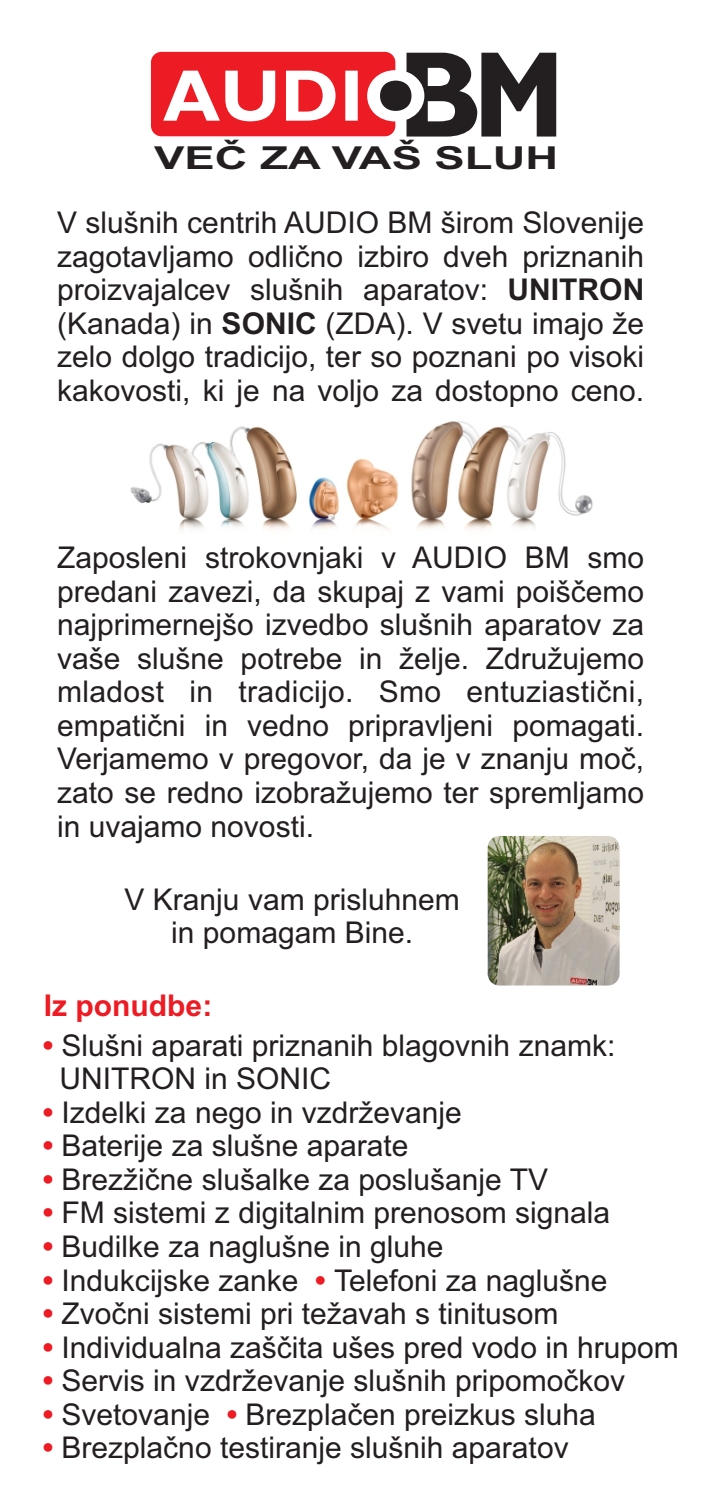
<style>
.page{position:relative;width:709px;height:1503px;background:#fff}
.page>*{position:absolute;margin:0;border:0;box-sizing:border-box;transform-origin:0 0}
.t1{font:700 31.75px "Arial";color:#231f20;scale:1.44 1}
.t2{font:30px/33.5px "Arial";color:#231f20;text-align:justify}
.t3{font:700 30px "Arial";color:#ed1c24}
.s1{font-weight:700}
.s2{font-weight:700;color:#ed1c24}
</style>
<div class="page">
<img style="left:488px;top:836px;width:131px;height:149px">
<img style="left:130px;top:421px;width:463px;height:109px">
<svg style="left:151px;top:52px;width:405px;height:84px"></svg>
<div style="left:452px;top:800px;width:203px;height:221px;border:35px solid #fff;border-radius:29px"></div>
<p class="t1" style="left:154px;top:146px;width:282px">VEČ ZA VAŠ SLUH</p>
<p class="t2" style="left:57px;top:208px;width:588px">V slušnih centrih AUDIO BM širom Slovenije zagotavljamo odlično izbiro dveh priznanih proizvajalcev slušnih aparatov: <span class="s1">UNITRON </span>(Kanada) in <span class="s1">SONIC</span> (ZDA). V svetu imajo že zelo dolgo tradicijo, ter so poznani po visoki kakovosti, ki je na voljo za dostopno ceno.</p>
<p class="t2" style="left:57px;top:544px;width:588px">Zaposleni strokovnjaki v AUDIO BM smo predani zavezi, da skupaj z vami poiščemo najprimernejšo izvedbo slušnih aparatov za vaše slušne potrebe in želje. Združujemo mladost in tradicijo. Smo entuziastični, empatični in vedno pripravljeni pomagati.<br>Verjamemo v pregovor, da je v znanju moč, zato se redno izobražujemo ter spremljamo in uvajamo novosti.</p>
<p class="t2" style="left:125px;top:885px;width:337px;text-align:center">V Kranju vam prisluhnem in pomagam Bine.</p>
<p class="t3" style="left:44px;top:993px;width:170px">Iz ponudbe:</p>
<p class="t2" style="left:59px;top:1031px;width:557px;text-indent:-17px"><span class="s2">•</span> Slušni aparati priznanih blagovnih znamk:<br>UNITRON in SONIC</p>
<p class="t2" style="left:43px;top:1098px;width:421px"><span class="s2">•</span> Izdelki za nego in vzdrževanje</p>
<p class="t2" style="left:43px;top:1131px;width:367px"><span class="s2">•</span> Baterije za slušne aparate</p>
<p class="t2" style="left:43px;top:1165px;width:507px"><span class="s2">•</span> Brezžične slušalke za poslušanje TV</p>
<p class="t2" style="left:43px;top:1198px;width:569px"><span class="s2">•</span> FM sistemi z digitalnim prenosom signala</p>
<p class="t2" style="left:43px;top:1232px;width:402px"><span class="s2">•</span> Budilke za naglušne in gluhe</p>
<p class="t2" style="left:43px;top:1265px;width:566px"><span class="s2">•</span> Indukcijske zanke <span class="s2">•</span> Telefoni za naglušne</p>
<p class="t2" style="left:43px;top:1299px;width:517px"><span class="s2">•</span> Zvočni sistemi pri težavah s tinitusom</p>
<p class="t2" style="left:43px;top:1333px;width:637px"><span class="s2">•</span> Individualna zaščita ušes pred vodo in hrupom</p>
<p class="t2" style="left:43px;top:1366px;width:584px"><span class="s2">•</span> Servis in vzdrževanje slušnih pripomočkov</p>
<p class="t2" style="left:43px;top:1400px;width:554px"><span class="s2">•</span> Svetovanje <span class="s2">•</span> Brezplačen preizkus sluha</p>
<p class="t2" style="left:43px;top:1433px;width:527px"><span class="s2">•</span> Brezplačno testiranje slušnih aparatov</p>
</div>
